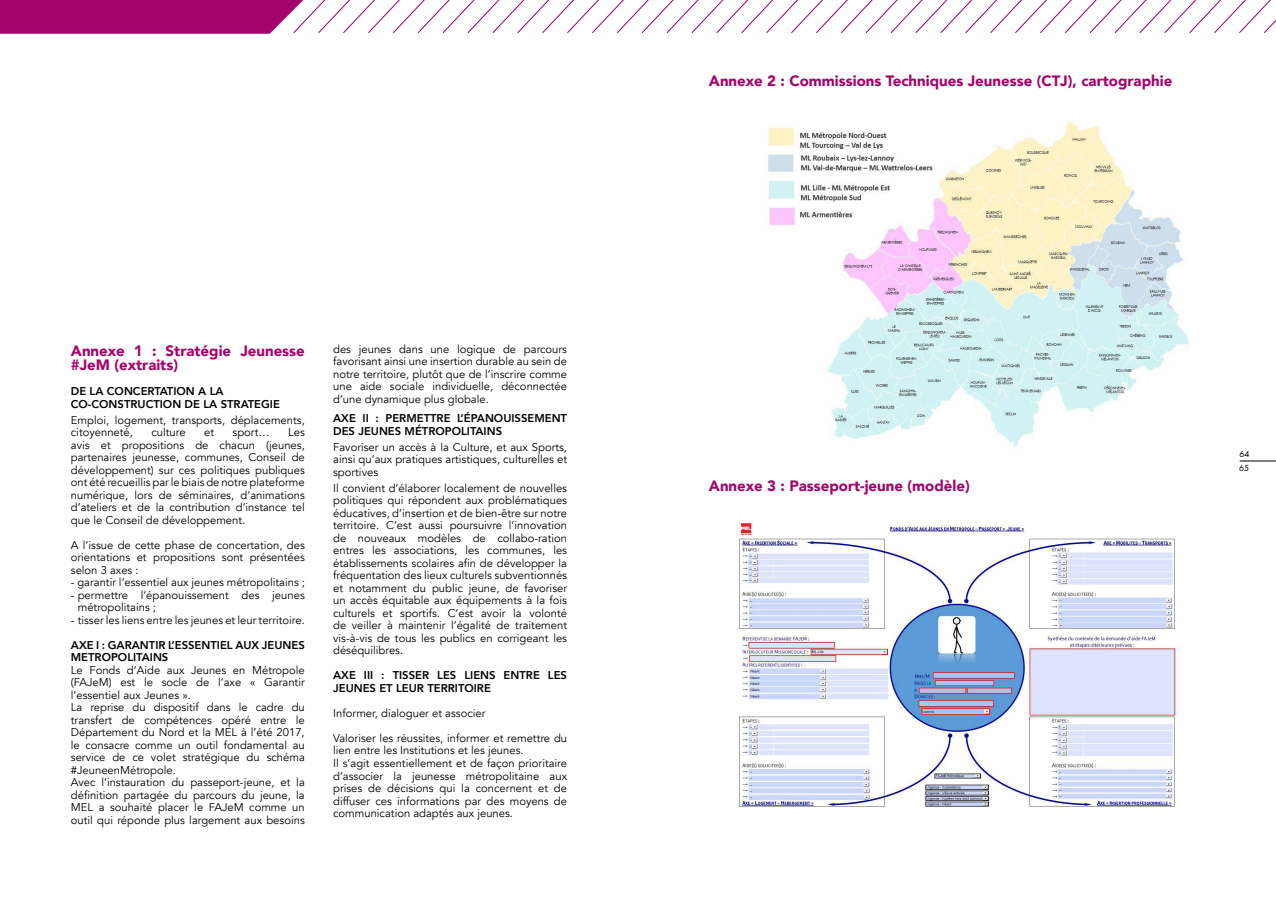
<style>
.page{position:relative;width:1276px;height:922px;background:#fff}
.page>*{position:absolute;margin:0;border:0;box-sizing:border-box;transform-origin:0 0}
.t1{font:900 15px/13.8px "Avenir";color:#a3046b}
.t2{font:11.25px/12.5px "Avenir";color:#000;text-align:justify}
.t3{font:800 11.25px/12.5px "Avenir";color:#000}
.t4{font:8.12px "Futura Std";color:#000}
</style>
<div class="page">
<hr style="left:1239px;top:460px;width:37px;height:1px;background:#000">
<svg style="left:0;top:0;width:1276px;height:34px"></svg>
<img style="left:768px;top:121px;width:421px;height:327px">
<img style="left:737px;top:520px;width:443px;height:288px">
<h1 class="t1" style="left:71px;top:344px;width:235px">Annexe 1 : Stratégie Jeunesse #JeM (extraits)</h1>
<p class="t3" style="left:71px;top:385px;width:210px">DE LA CONCERTATION A LA<br>CO-CONSTRUCTION DE LA STRATEGIE</p>
<p class="t2" style="left:71px;top:413px;width:235px">Emploi, logement, transports, déplacements, citoyenneté,</p>
<p class="t2" style="left:151px;top:426px;width:36px">culture</p>
<p class="t2" style="left:204px;top:426px;width:11px">et</p>
<p class="t2" style="left:233px;top:426px;width:39px">sport…</p>
<p class="t2" style="left:71px;top:426px;width:235px;text-indent:217px">Les avis et propositions de chacun (jeunes, partenaires jeunesse, communes, Conseil de développement) sur ces politiques publiques ont été recueillis par le biais de notre plateforme numérique, lors de séminaires, d’animations d’ateliers et de la contribution d’instance tel que le Conseil de développement.</p>
<p class="t2" style="left:71px;top:538px;width:235px">A l’issue de cette phase de concertation, des orientations et propositions sont présentées selon 3 axes :</p>
<p class="t2" style="left:71px;top:576px;width:235px">- garantir l’essentiel aux jeunes métropolitains ;</p>
<p class="t2" style="left:78px;top:588px;width:228px;text-indent:-7px">- permettre l’épanouissement des jeunes métropolitains ;</p>
<p class="t2" style="left:71px;top:613px;width:235px">- tisser les liens entre les jeunes et leur territoire.</p>
<p class="t3" style="left:71px;top:638px;width:235px">AXE I : GARANTIR L’ESSENTIEL AUX JEUNES<br>METROPOLITAINS</p>
<p class="t2" style="left:71px;top:663px;width:235px;text-align:left">Le Fonds d’Aide aux Jeunes en Métropole (FAJeM) est le socle de l’axe « Garantir l’essentiel aux Jeunes ».<br>La reprise du dispositif dans le cadre du transfert de compétences opéré entre le Département du Nord et la MEL à l’été 2017, le consacre comme un outil fondamental au service de ce volet stratégique du schéma #JeuneenMétropole.<br>Avec l’instauration du passeport-jeune, et la définition partagée du parcours du jeune, la MEL a souhaité placer le FAJeM comme un outil qui réponde plus largement aux besoins</p>
<p class="t2" style="left:333px;top:342px;width:235px">des jeunes dans une logique de parcours favorisant ainsi une insertion durable au sein de notre territoire, plutôt que de l’inscrire comme une aide sociale individuelle, déconnectée d’une dynamique plus globale.</p>
<p class="t3" style="left:333px;top:412px;width:235px">AXE II : PERMETTRE L’ÉPANOUISSEMENT<br>DES JEUNES MÉTROPOLITAINS</p>
<p class="t2" style="left:333px;top:440px;width:235px">Favoriser un accès à la Culture, et aux Sports, ainsi qu’aux pratiques artistiques, culturelles et sportives</p>
<p class="t2" style="left:333px;top:481px;width:235px">Il convient d’élaborer localement de nouvelles politiques qui répondent aux problématiques éducatives, d’insertion et de bien-être sur notre territoire. C’est aussi poursuivre l’innovation de nouveaux modèles de collabo-ration entres les associations, les communes, les établissements scolaires afin de développer la fréquentation des lieux culturels subventionnés et notamment du public jeune, de favoriser un accès équitable aux équipements à la fois culturels et sportifs. C’est avoir la volonté de veiller à maintenir l’égalité de traitement vis-à-vis de tous les publics en corrigeant les déséquilibres.</p>
<p class="t3" style="left:333px;top:669px;width:235px">AXE III : TISSER LES LIENS ENTRE LES<br>JEUNES ET LEUR TERRITOIRE</p>
<p class="t2" style="left:333px;top:706px;width:154px">Informer, dialoguer et associer</p>
<p class="t2" style="left:333px;top:731px;width:235px;text-align:left">Valoriser les réussites, informer et remettre du lien entre les Institutions et les jeunes.<br>Il s’agit essentiellement et de façon prioritaire d’associer la jeunesse métropolitaine aux prises de décisions qui la concernent et de diffuser ces informations par des moyens de communication adaptés aux jeunes.</p>
<h1 class="t1" style="left:709px;top:73px;width:465px">Annexe 2 : Commissions Techniques Jeunesse (CTJ), cartographie</h1>
<h1 class="t1" style="left:709px;top:478px;width:262px">Annexe 3 : Passeport-jeune (modèle)</h1>
<p class="t4" style="left:1239px;top:449px;width:12px">64</p>
<p class="t4" style="left:1239px;top:463px;width:12px">65</p>
</div>
